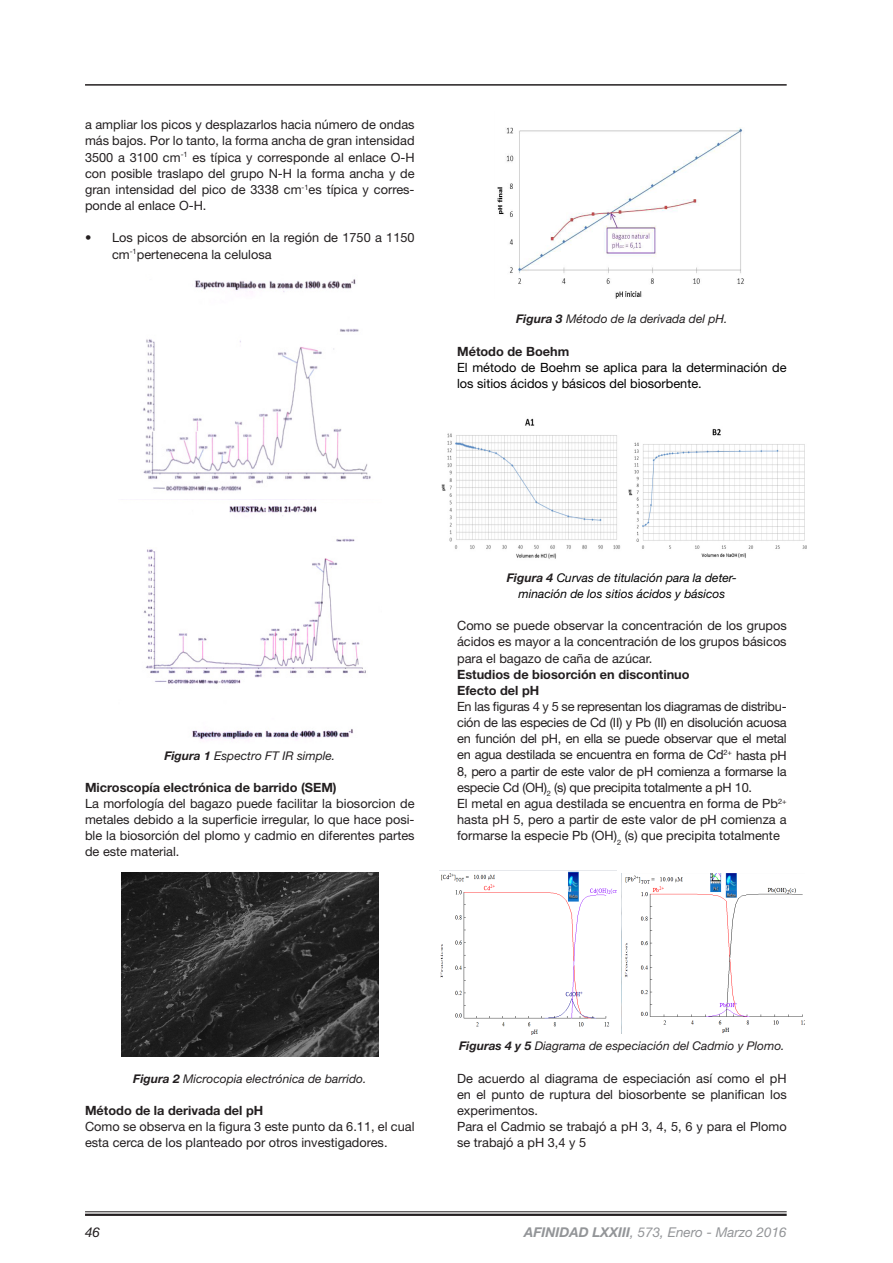
<style>
.page{position:relative;width:893px;height:1263px;background:#fff}
.page>*{position:absolute;margin:0;border:0;box-sizing:border-box;transform-origin:0 0}
.t1{font:italic 13.5px "Helvetica Neue LT Std";color:#939598}
.t2{font:italic 13.5px "Helvetica Neue LT Std";color:#231f20}
.t3{font:12.75px/16.2px "Helvetica Neue LT Std";color:#231f20;text-align:justify}
.t4{font:12.75px/16.2px "Helvetica Neue LT Std";letter-spacing:-.02em;color:#231f20}
.t5{font:700 12.75px/16.2px "Helvetica Neue LT Std";color:#231f20}
.t6{font:12.75px/16.2px "Helvetica Neue LT Std";color:#000}
.t7{font:italic 12px "Helvetica Neue LT Std";color:#231f20}
.t8{font:italic 12px/16.2px "Helvetica Neue LT Std";color:#000;text-align:center}
.s1{font-weight:700}
.s2{font-weight:700;color:#231f20}
</style>
<div class="page">
<hr style="left:85px;top:1211px;width:702px;height:1px;background:#231f20">
<hr style="left:85px;top:1214px;width:702px;height:2px;background:#231f20">
<hr style="left:85px;top:84px;width:702px;height:2px;background:#231f20">
<img style="left:143px;top:279px;width:228px;height:461px">
<img style="left:121px;top:873px;width:257px;height:183px">
<img style="left:497px;top:127px;width:247px;height:172px">
<img style="left:441px;top:418px;width:180px;height:141px">
<img style="left:628px;top:428px;width:179px;height:130px">
<img style="left:439px;top:870px;width:178px;height:165px">
<img style="left:624px;top:874px;width:180px;height:159px">
<p class="t3" style="left:85px;top:116px;width:331px">a ampliar los picos y desplazarlos hacia número de ondas más bajos. Por lo tanto, la forma ancha de gran intensidad 3500 a 3100 cm<sup>-1</sup> es típica y corresponde al enlace O-H con posible traslapo del grupo N-H la forma ancha y de gran intensidad del pico de 3338 cm<sup>-1</sup>es típica y corres&shy;ponde al enlace O-H.</p>
<p class="t3" style="left:112px;top:230px;width:304px;text-indent:-27px">• Los picos de absorción en la región de 1750 a 1150 cm<sup>-1</sup>pertenecena la celulosa</p>
<p class="t7" style="left:516px;top:312px;width:213px"><span class="s1">Figura 3</span> Método de la derivada del pH.</p>
<p class="t5" style="left:457px;top:343px;width:114px">Método de Boehm</p>
<p class="t6" style="left:457px;top:359px;width:331px">El método de Boehm se aplica para la determinación de los sitios ácidos y básicos del biosorbente.</p>
<p class="t7" style="left:164px;top:748px;width:172px"><span class="s1">Figura 1</span> Espectro FT IR simple.</p>
<p class="t5" style="left:85px;top:779px;width:253px">Microscopía electrónica de barrido (SEM)</p>
<p class="t3" style="left:85px;top:795px;width:331px">La morfología del bagazo puede facilitar la biosorcion de metales debido a la superficie irregular, lo que hace posi&shy;ble la biosorción del plomo y cadmio en diferentes partes de este material.</p>
<p class="t8" style="left:507px;top:569px;width:232px"><span class="s2">Figura 4</span> Curvas de titulación para la deter&shy;minación de los sitios ácidos y básicos</p>
<p class="t3" style="left:457px;top:617px;width:331px">Como se puede observar la concentración de los grupos ácidos es mayor a la concentración de los grupos básicos para el bagazo de caña de azúcar.</p>
<p class="t5" style="left:457px;top:666px;width:234px">Estudios de biosorción en discontinuo<br>Efecto del pH</p>
<p class="t4" style="left:457px;top:698px;width:331px">En las figuras 4 y 5 se representan los diagramas de distribu&shy;ción de las especies de Cd (II) y Pb (II) en disolución acuosa en función del pH, en ella se puede observar que el metal en agua destilada se encuentra en forma de Cd<sup>2+</sup> hasta pH 8, pero a partir de este valor de pH comienza a formarse la especie Cd (OH)<sub>2</sub> (s) que precipita totalmente a pH 10.<br>El metal en agua destilada se encuentra en forma de Pb<sup>2+ </sup>hasta pH 5, pero a partir de este valor de pH comienza a formarse la especie Pb (OH)<sub>2</sub> (s) que precipita totalmente</p>
<p class="t7" style="left:133px;top:1071px;width:235px"><span class="s1">Figura 2</span> Microcopia electrónica de barrido.</p>
<p class="t5" style="left:85px;top:1102px;width:180px">Método de la derivada del pH</p>
<p class="t3" style="left:85px;top:1118px;width:331px">Como se observa en la figura 3 este punto da 6.11, el cual esta cerca de los planteado por otros investigadores.</p>
<p class="t7" style="left:459px;top:1039px;width:327px"><span class="s1">Figuras 4 y 5</span> Diagrama de especiación del Cadmio y Plomo.</p>
<p class="t3" style="left:457px;top:1070px;width:331px;text-align:left">De acuerdo al diagrama de especiación así como el pH en el punto de ruptura del biosorbente se planifican los experimentos.<br>Para el Cadmio se trabajó a pH 3, 4, 5, 6 y para el Plomo se trabajó a pH 3,4 y 5</p>
<p class="t2" style="left:85px;top:1224px;width:17px">46</p>
<p class="t1" style="left:524px;top:1224px;width:264px"><span class="s1">AFINIDAD LXXIII</span>, 573, Enero - Marzo 2016</p>
</div>
